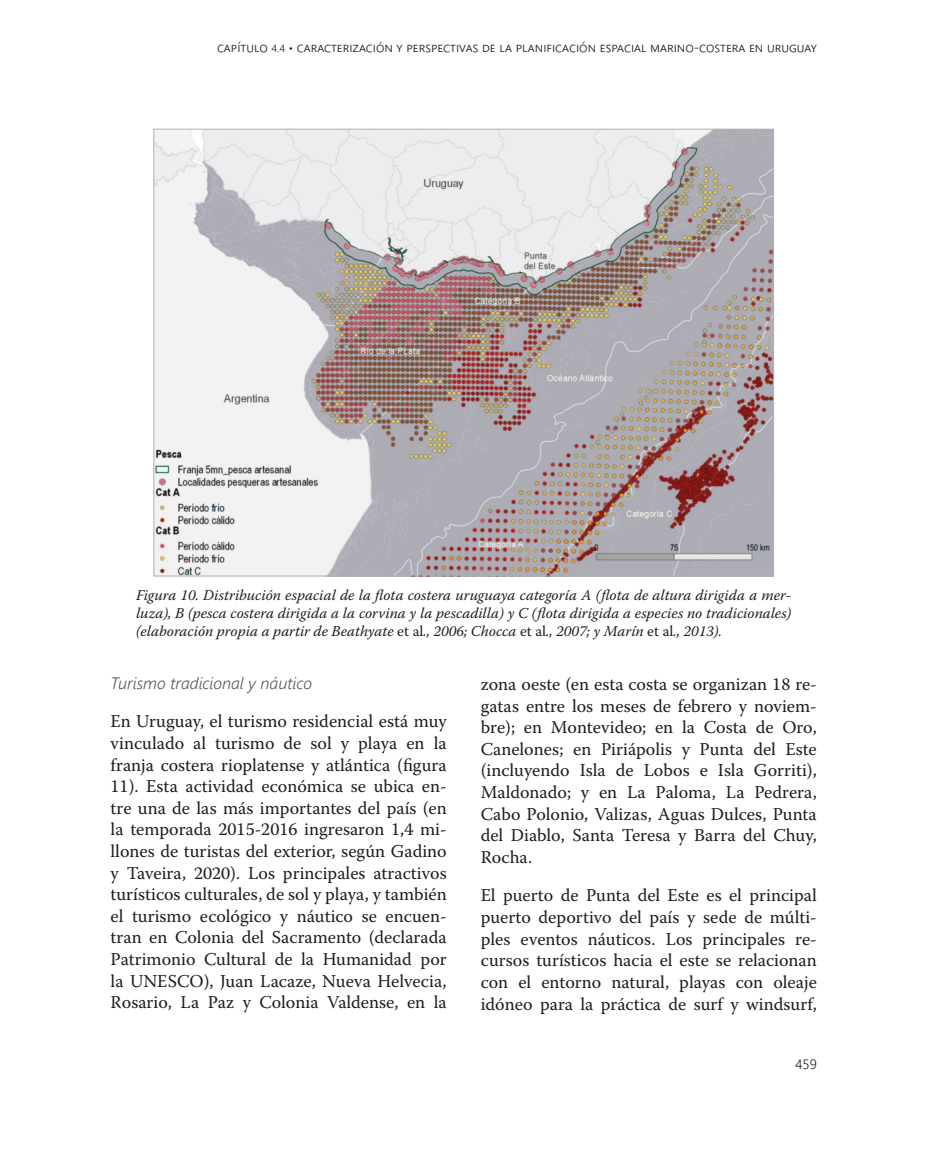
<style>
.page{position:relative;width:936px;height:1149px;background:#fff}
.page>*{position:absolute;margin:0;border:0;box-sizing:border-box;transform-origin:0 0}
.t1{font:18px/21.6px "Warnock Pro";color:#1d1d1b;text-align:justify}
.A-Tít4{font:italic 300 16.5px "Segoe UI";color:#575756}
.A-TítFig{font:italic 15px/18px "Warnock Pro";color:#1d1d1b;text-align:justify}
.t2{font:300 13.5px "Segoe UI";color:#1d1d1b}
.s1{font-size:10.5px}
.s2{font-style:normal}
</style>
<div class="page">
<img style="left:156px;top:131px;width:615px;height:443px">
<p class="t2" style="left:217px;top:35px;width:601px">capítulo <span class="s1">4.4 •</span> caracterización y perspectivas de la planificación espacial marino-costera en uruguay</p>
<p class="A-TítFig" style="left:136px;top:586px;width:656px">Figura 10. Distribución espacial de la flota costera uruguaya categoría A (flota de altura dirigida a mer&shy;luza), B (pesca costera dirigida a la corvina y la pescadilla) y C (flota dirigida a especies no tradicionales) (elaboración propia a partir de Beathyate <span class="s2">et al</span>., 2006; Chocca <span class="s2">et al</span>., 2007; y Marín <span class="s2">et al</span>., 2013).</p>
<p class="A-Tít4" style="left:111px;top:667px;width:203px">Turismo tradicional y náutico</p>
<p class="t1" style="left:111px;top:710px;width:337px">En Uruguay, el turismo residencial está muy vinculado al turismo de sol y playa en la franja costera rioplatense y atlántica (figura 11). Esta actividad económica se ubica en&shy;tre una de las más importantes del país (en la temporada 2015-2016 ingresaron 1,4 mi&shy;llones de turistas del exterior, según Gadino y Taveira, 2020). Los principales atractivos turísticos culturales, de sol y playa, y también el turismo ecológico y náutico se encuen&shy;tran en Colonia del Sacramento (declarada Patrimonio Cultural de la Humanidad por la UNESCO), Juan Lacaze, Nueva Helvecia, Rosario, La Paz y Colonia Valdense, en la</p>
<p class="t1" style="left:480px;top:672px;width:337px">zona oeste (en esta costa se organizan 18 re&shy;gatas entre los meses de febrero y noviem&shy;bre); en Montevideo; en la Costa de Oro, Canelones; en Piriápolis y Punta del Este (incluyendo Isla de Lobos e Isla Gorriti), Maldonado; y en La Paloma, La Pedrera, Cabo Polonio, Valizas, Aguas Dulces, Punta del Diablo, Santa Teresa y Barra del Chuy, Rocha.</p>
<p class="t1" style="left:480px;top:884px;width:337px">El puerto de Punta del Este es el principal puerto deportivo del país y sede de múlti&shy;ples eventos náuticos. Los principales re&shy;cursos turísticos hacia el este se relacionan con el entorno natural, playas con oleaje idóneo para la práctica de surf y windsurf,</p>
<p class="t2" style="left:795px;top:1051px;width:23px">459</p>
</div>
